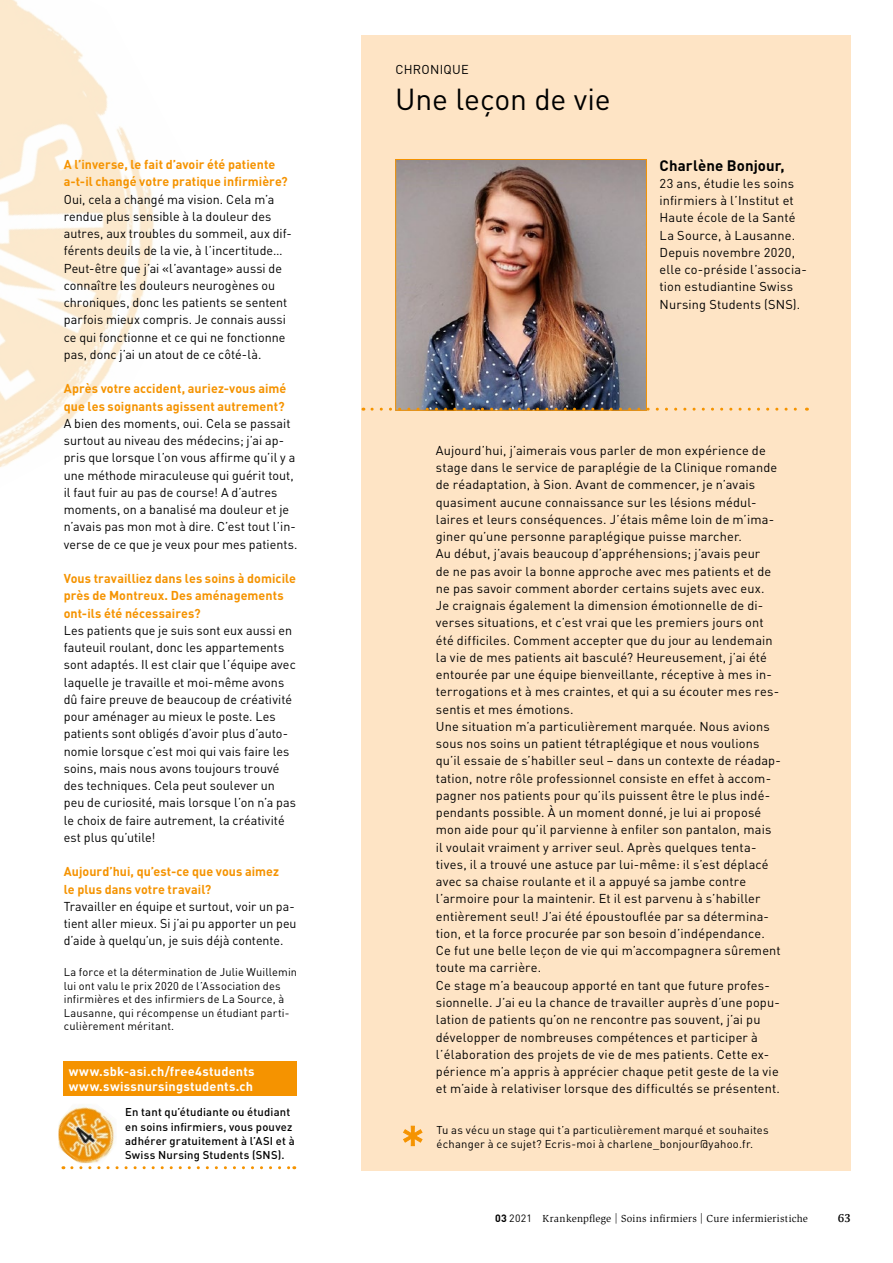
<style>
.page{position:relative;width:893px;height:1263px;background:#fff}
.page>*{position:absolute;margin:0;border:0;box-sizing:border-box;transform-origin:0 0}
.t1{font:54px "DIN Pro";color:#f59300}
.t2{font:30px "DIN Pro";letter-spacing:-.005em;color:#000}
.t3{font:700 15px "DIN Pro";letter-spacing:.01em;color:#000}
.t4{font:12.75px/17.2px "DIN Pro";letter-spacing:.01em;color:#000}
.t5{font:700 12.75px/17.2px "DIN Pro";letter-spacing:.005em;color:#f59300}
.t6{font:700 12.75px/15px "DIN Pro";letter-spacing:.02em;color:#fff}
.t7{font:700 12px "Esta Pro";color:#000}
.t8{font:11.25px/13.5px "DIN Pro";letter-spacing:.015em;color:#000}
.t9{font:500 11.25px/14.2px "DIN Pro";letter-spacing:.02em;color:#000}
.t10{font:10.5px "Slimbach Std";letter-spacing:.025em;color:#000}
.s1{font-family:"DIN Pro";font-weight:700}
.s2{font-family:"DIN Pro"}
</style>
<div class="page">
<img style="left:0;top:0;width:154px;height:467px">
<div style="left:361px;top:35px;width:489px;height:1135px;background:#fee4c5"></div>
<svg style="left:403px;top:1125px;width:20px;height:21px"></svg>
<div style="left:63px;top:1061px;width:234px;height:34px;background:#f59300"></div>
<svg style="left:72px;top:1166px;width:223px;height:3px"></svg>
<img style="left:58px;top:1107px;width:57px;height:56px">
<img style="left:397px;top:161px;width:248px;height:247px">
<div style="left:395px;top:159px;width:252px;height:252px;border:1px solid #f59300"></div>
<svg style="left:372px;top:408px;width:435px;height:3px"></svg>
<p class="t5" style="left:64px;top:155px;width:226px">A l’inverse, le fait d’avoir été patiente a-t-il changé votre pratique infirmière?</p>
<p class="t4" style="left:64px;top:190px;width:230px">Oui, cela a changé ma vision. Cela m’a rendue plus sensible à la douleur des autres, aux troubles du sommeil, aux dif&shy;férents deuils de la vie, à l’incertitude… Peut-être que j’ai «l’avantage» aussi de connaître les douleurs neurogènes ou chroniques, donc les patients se sentent parfois mieux compris. Je connais aussi ce qui fonctionne et ce qui ne fonctionne pas, donc j’ai un atout de ce côté-là.</p>
<p class="t5" style="left:64px;top:380px;width:224px">Après votre accident, auriez-vous aimé que les soignants agissent autrement?</p>
<p class="t4" style="left:64px;top:414px;width:235px">A bien des moments, oui. Cela se passait surtout au niveau des médecins; j’ai ap&shy;pris que lorsque l’on vous affirme qu’il y a une méthode miraculeuse qui guérit tout, il faut fuir au pas de course! A d’autres moments, on a banalisé ma douleur et je n’avais pas mon mot à dire. C’est tout l’in&shy;verse de ce que je veux pour mes patients.</p>
<p class="t5" style="left:64px;top:569px;width:234px">Vous travailliez dans les soins à domicile près de Montreux. Des aménagements ont-ils été nécessaires?</p>
<p class="t4" style="left:64px;top:621px;width:234px">Les patients que je suis sont eux aussi en fauteuil roulant, donc les appartements sont adaptés. Il est clair que l’équipe avec laquelle je travaille et moi-même avons dû faire preuve de beaucoup de créativité pour aménager au mieux le poste. Les patients sont obligés d’avoir plus d’auto&shy;nomie lorsque c’est moi qui vais faire les soins, mais nous avons toujours trouvé des techniques. Cela peut soulever un peu de curiosité, mais lorsque l’on n’a pas le choix de faire autrement, la créativité est plus qu’utile!</p>
<p class="t5" style="left:64px;top:863px;width:217px">Aujourd’hui, qu’est-ce que vous aimez le plus dans votre travail?</p>
<p class="t4" style="left:64px;top:897px;width:234px">Travailler en équipe et surtout, voir un pa&shy;tient aller mieux. Si j’ai pu apporter un peu d’aide à quelqu’un, je suis déjà contente.</p>
<p class="t8" style="left:64px;top:965px;width:235px">La force et la détermination de Julie Wuillemin lui ont valu le prix 2020 de l’Association des infirmières et des infirmiers de La Source, à Lausanne, qui récompense un étudiant parti&shy;culièrement méritant.</p>
<p class="t6" style="left:69px;top:1063px;width:187px">www.sbk-asi.ch/free4students www.swissnursingstudents.ch</p>
<p class="t9" style="left:125px;top:1105px;width:171px">En tant qu’étudiante ou étudiant en soins infirmiers, vous pouvez adhérer gratuitement à l’ASI et à<br>Swiss Nursing Students (SNS).</p>
<p class="t4" style="left:395px;top:60px;width:75px">CHRONIQUE</p>
<h2 class="t2" style="left:395px;top:79px;width:217px">Une leçon de vie</h2>
<p class="t3" style="left:660px;top:155px;width:127px">Charlène Bonjour,</p>
<p class="t4" style="left:660px;top:174px;width:149px">23 ans, étudie les soins infirmiers à l’Institut et<br>Haute école de la Santé<br>La Source, à Lausanne.<br>Depuis novembre 2020, elle co-préside l’associa&shy;tion estudiantine Swiss<br>Nursing Students (SNS).</p>
<p class="t4" style="left:436px;top:441px;width:347px">Aujourd’hui, j’aimerais vous parler de mon expérience de stage dans le service de paraplégie de la Clinique romande de réadaptation, à Sion. Avant de commencer, je n’avais quasiment aucune connaissance sur les lésions médul&shy;laires et leurs conséquences. J’étais même loin de m’ima&shy;giner qu’une personne paraplégique puisse marcher.<br>Au début, j’avais beaucoup d’appréhensions; j’avais peur<br>de ne pas avoir la bonne approche avec mes patients et de ne pas savoir comment aborder certains sujets avec eux.<br>Je craignais également la dimension émotionnelle de di&shy;verses situations, et c’est vrai que les premiers jours ont été difficiles. Comment accepter que du jour au lendemain la vie de mes patients ait basculé? Heureusement, j’ai été entourée par une équipe bienveillante, réceptive à mes in&shy;terrogations et à mes craintes, et qui a su écouter mes res&shy;sentis et mes émotions.<br>Une situation m’a particulièrement marquée. Nous avions sous nos soins un patient tétraplégique et nous voulions qu’il essaie de s’habiller seul – dans un contexte de réadap&shy;tation, notre rôle professionnel consiste en effet à accom&shy;pagner nos patients pour qu’ils puissent être le plus indé&shy;pendants possible. À un moment donné, je lui ai proposé mon aide pour qu’il parvienne à enfiler son pantalon, mais il voulait vraiment y arriver seul. Après quelques tenta&shy;tives, il a trouvé une astuce par lui-même: il s’est déplacé avec sa chaise roulante et il a appuyé sa jambe contre l’armoire pour la maintenir. Et il est parvenu à s’habiller entièrement seul! J’ai été époustouflée par sa détermina&shy;tion, et la force procurée par son besoin d’indépendance.<br>Ce fut une belle leçon de vie qui m’accompagnera sûrement toute ma carrière.<br>Ce stage m’a beaucoup apporté en tant que future profes&shy;sionnelle. J’ai eu la chance de travailler auprès d’une popu&shy;lation de patients qu’on ne rencontre pas souvent, j’ai pu développer de nombreuses compétences et participer à l’élaboration des projets de vie de mes patients. Cette ex&shy;périence m’a appris à apprécier chaque petit geste de la vie et m’aide à relativiser lorsque des difficultés se présentent.</p>
<h1 class="t1" style="left:400px;top:1109px;width:27px">*</h1>
<p class="t8" style="left:437px;top:1123px;width:334px">Tu as vécu un stage qui t’a particulièrement marqué et souhaites échanger à ce sujet? Ecris-moi à charlene_bonjour@yahoo.fr.</p>
<p class="t10" style="left:495px;top:1212px;width:314px"><span class="s1">03</span> <span class="s2">2021</span> Krankenpflege | Soins infirmiers | Cure infermieristiche</p>
<p class="t7" style="left:838px;top:1209px;width:14px">63</p>
</div>
